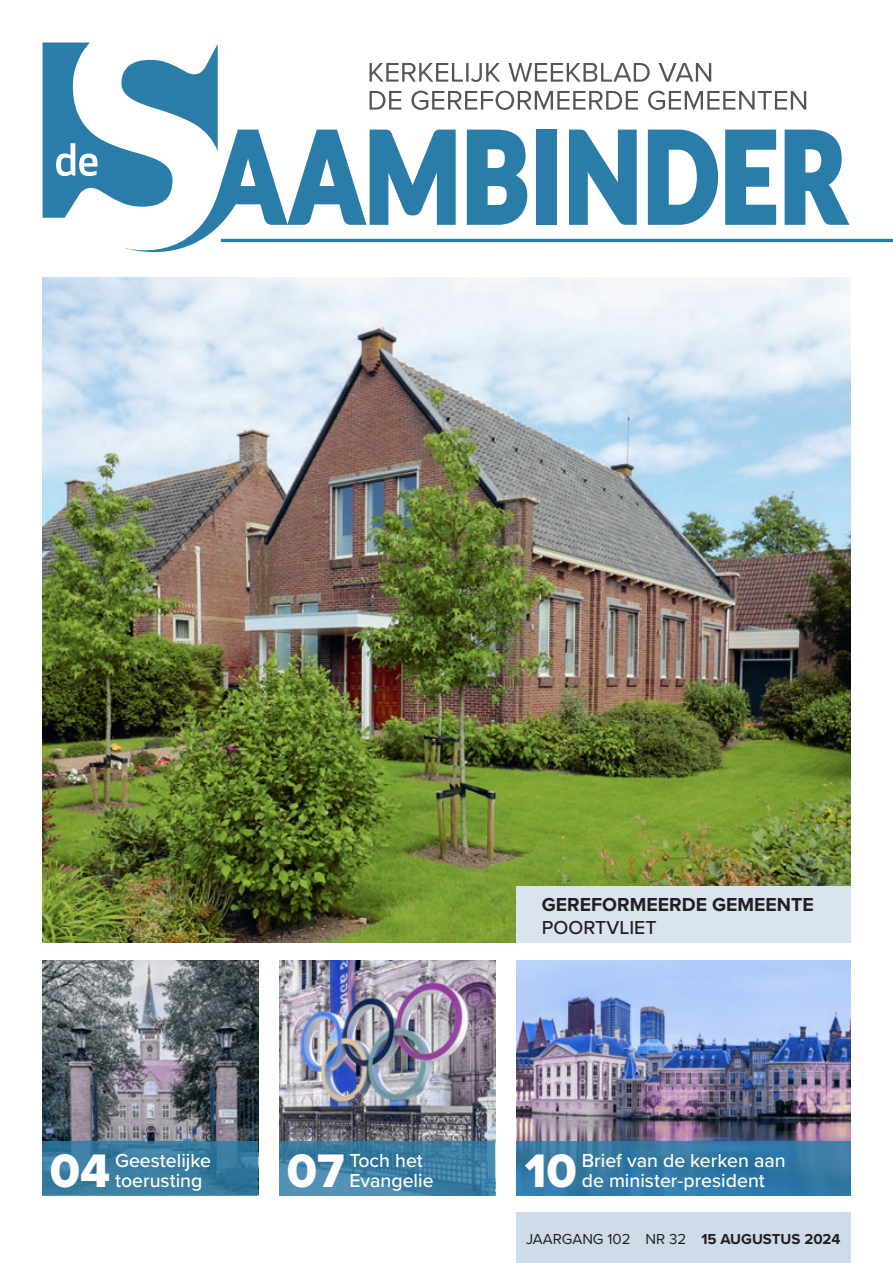
<style>
.page{position:relative;width:893px;height:1263px;background:#fff}
.page>*{position:absolute;margin:0;border:0;box-sizing:border-box;transform-origin:0 0}
.t1{font:48.75px "Proxima Nova Extrabld";color:#fff}
.t2{font:500 19.5px/19.5px "Proxima Nova";color:#fff}
.t3{font:700 19.5px "Proxima Nova";color:#231f20}
.t4{font:500 19.5px "Proxima Nova";color:#231f20}
.t5{font:15px "Proxima Nova";color:#231f20}
.s1{font-weight:700}
</style>
<div class="page">
<hr style="left:221px;top:239px;width:672px;height:3px;background:#2a7da8">
<svg style="left:43px;top:43px;width:806px;height:210px"></svg>
<img style="left:43px;top:277px;width:807px;height:666px">
<div style="left:516px;top:1213px;width:334px;height:50px;background:#cedce9"></div>
<div style="left:516px;top:886px;width:334px;height:57px;background:#dae4ee"></div>
<svg style="left:43px;top:961px;width:215px;height:180px;background:#6d7178"></svg>
<img style="left:279px;top:961px;width:216px;height:180px">
<img style="left:516px;top:961px;width:334px;height:180px">
<svg style="left:43px;top:1141px;width:215px;height:54px;background:#377b9f"></svg>
<svg style="left:279px;top:1141px;width:216px;height:54px;background:#3e80a4"></svg>
<svg style="left:516px;top:1141px;width:334px;height:54px;background:#3479a5"></svg>
<p class="t3" style="left:542px;top:890px;width:273px">GEREFORMEERDE GEMEENTE</p>
<p class="t4" style="left:542px;top:913px;width:116px">POORTVLIET</p>
<h1 class="t1" style="left:50px;top:1134px;width:62px">04</h1>
<p class="t2" style="left:115px;top:1150px;width:98px">Geestelijke toerusting</p>
<h1 class="t1" style="left:287px;top:1134px;width:59px">07</h1>
<p class="t2" style="left:349px;top:1150px;width:86px">Toch het<br>Evangelie</p>
<h1 class="t1" style="left:525px;top:1134px;width:54px">10</h1>
<p class="t2" style="left:582px;top:1150px;width:205px">Brief van de kerken aan de minister-president</p>
<p class="t5" style="left:526px;top:1227px;width:316px">JAARGANG 102 NR 32 <span class="s1">15 AUGUSTUS 2024</span></p>
</div>
